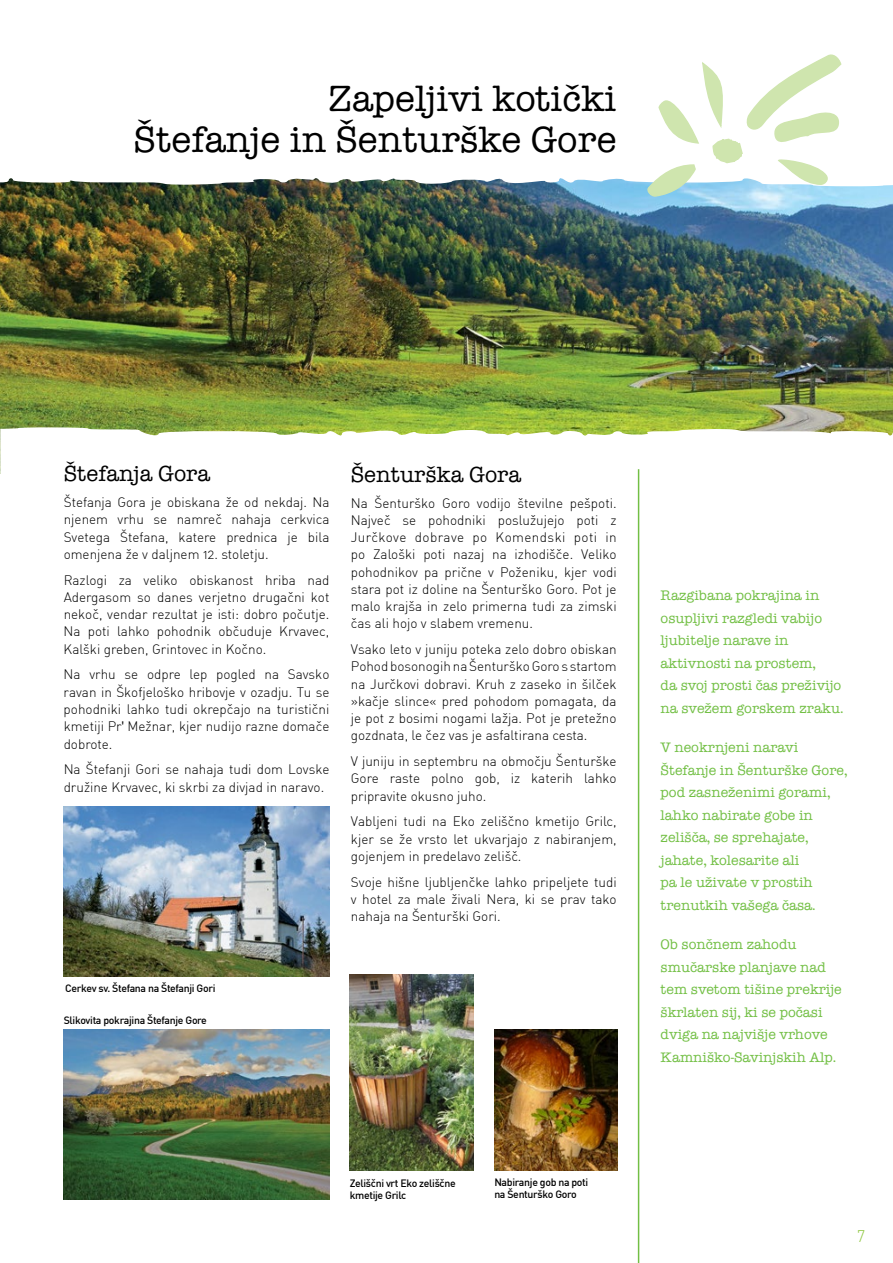
<style>
.page{position:relative;width:893px;height:1263px;background:#fff}
.page>*{position:absolute;margin:0;border:0;box-sizing:border-box;transform-origin:0 0}
.t1{font:500 37.5px/40.5px "American Typ Itc DEE";color:#000;text-align:right}
.t2{font:500 22.5px "American Typ Itc DEE";color:#000}
.t3{font:300 16.5px "DINCE";color:#8dc63f}
.t4{font:500 14.25px/22.5px "American Typ Itc DEE";color:#72bf44}
.t5{font:13.5px/17.2px "DINCE Light Alternate";color:#000;text-align:justify}
.t6{font:500 10.5px/12px "DINCE";letter-spacing:-.03em;color:#000}
.s1{font-family:"Arial Narrow"}
</style>
<div class="page">
<img style="left:0;top:187px;width:893px;height:240px">
<svg style="left:0;top:427px;width:893px;height:62px"></svg>
<img style="left:0;top:178px;width:893px;height:9px">
<img style="left:350px;top:974px;width:123px;height:196px">
<img style="left:494px;top:1029px;width:124px;height:142px">
<img style="left:64px;top:1029px;width:265px;height:170px">
<img style="left:64px;top:806px;width:265px;height:171px">
<hr style="left:638px;top:469px;width:1px;height:794px;background:#72bf44">
<svg style="left:646px;top:54px;width:197px;height:144px"></svg>
<h1 class="t1" style="left:134px;top:80px;width:484px">Zapeljivi kotički<br>Štefanje in Šenturške Gore</h1>
<h2 class="t2" style="left:64px;top:462px;width:148px">Štefanja Gora</h2>
<p class="t5" style="left:64px;top:493px;width:267px">Štefanja Gora je obiskana že od nekdaj. Na njenem vrhu se namreč nahaja cerkvica Svetega Štefana, katere prednica je bila omenjena že v daljnem 12. stoletju.</p>
<p class="t5" style="left:64px;top:571px;width:267px">Razlogi za veliko obiskanost hriba nad Adergasom so danes verjetno drugačni kot nekoč, vendar rezultat je isti: dobro počutje.<br>Na poti lahko pohodnik občuduje Krvavec, Kalški greben, Grintovec in Kočno.</p>
<p class="t5" style="left:64px;top:666px;width:267px">Na vrhu se odpre lep pogled na Savsko ravan in Škofjeloško hribovje v ozadju. Tu se pohodniki lahko tudi okrepčajo na turistični kmetiji Pr<span class="s1">′</span> Mežnar, kjer nudijo razne domače dobrote.</p>
<p class="t5" style="left:64px;top:761px;width:267px">Na Štefanji Gori se nahaja tudi dom Lovske družine Krvavec, ki skrbi za divjad in naravo.</p>
<h2 class="t2" style="left:351px;top:462px;width:172px">Šenturška Gora</h2>
<p class="t5" style="left:351px;top:494px;width:267px">Na Šenturško Goro vodijo številne pešpoti.<br>Največ se pohodniki poslužujejo poti z Jurčkove dobrave po Komendski poti in po Zaloški poti nazaj na izhodišče. Veliko pohodnikov pa prične v Poženiku, kjer vodi stara pot iz doline na Šenturško Goro. Pot je malo krajša in zelo primerna tudi za zimski čas ali hojo v slabem vremenu.</p>
<p class="t5" style="left:351px;top:640px;width:267px">Vsako leto v juniju poteka zelo dobro obiskan PohodbosonogihnaŠenturškoGoros startom na Jurčkovi dobravi. Kruh z zaseko in šilček »kačje slince« pred pohodom pomagata, da je pot z bosimi nogami lažja. Pot je pretežno gozdnata, le čez vas je asfaltirana cesta.</p>
<p class="t5" style="left:351px;top:752px;width:267px">V juniju in septembru na območju Šenturške Gore raste polno gob, iz katerih lahko pripravite okusno juho.</p>
<p class="t5" style="left:351px;top:813px;width:267px">Vabljeni tudi na Eko zeliščno kmetijo Grilc, kjer se že vrsto let ukvarjajo z nabiranjem, gojenjem in predelavo zelišč.</p>
<p class="t5" style="left:351px;top:873px;width:267px">Svoje hišne ljubljenčke lahko pripeljete tudi v hotel za male živali Nera, ki se prav tako nahaja na Šenturški Gori.</p>
<p class="t6" style="left:65px;top:982px;width:152px">Cerkev sv. Štefana na Štefanji Gori</p>
<p class="t6" style="left:64px;top:1013px;width:145px">Slikovita pokrajina Štefanje Gore</p>
<p class="t4" style="left:661px;top:585px;width:184px">Razgibana pokrajina in osupljivi razgledi vabijo ljubitelje narave in aktivnosti na prostem,<br>da svoj prosti čas preživijo na svežem gorskem zraku.</p>
<p class="t4" style="left:661px;top:737px;width:188px">V neokrnjeni naravi<br>Štefanje in Šenturške Gore, pod zasneženimi gorami, lahko nabirate gobe in zelišča, se sprehajate, jahate, kolesarite ali<br>pa le uživate v prostih trenutkih vašega časa.</p>
<p class="t4" style="left:661px;top:934px;width:183px">Ob sončnem zahodu smučarske planjave nad tem svetom tišine prekrije škrlaten sij, ki se počasi dviga na najvišje vrhove<br>Kamniško-Savinjskih Alp.</p>
<p class="t6" style="left:350px;top:1177px;width:107px">Zeliščni vrt Eko zeliščne kmetije Grilc</p>
<p class="t6" style="left:494px;top:1175px;width:95px">Nabiranje gob na poti na Šenturško Goro</p>
<p class="t3" style="left:857px;top:1225px;width:10px">7</p>
</div>
